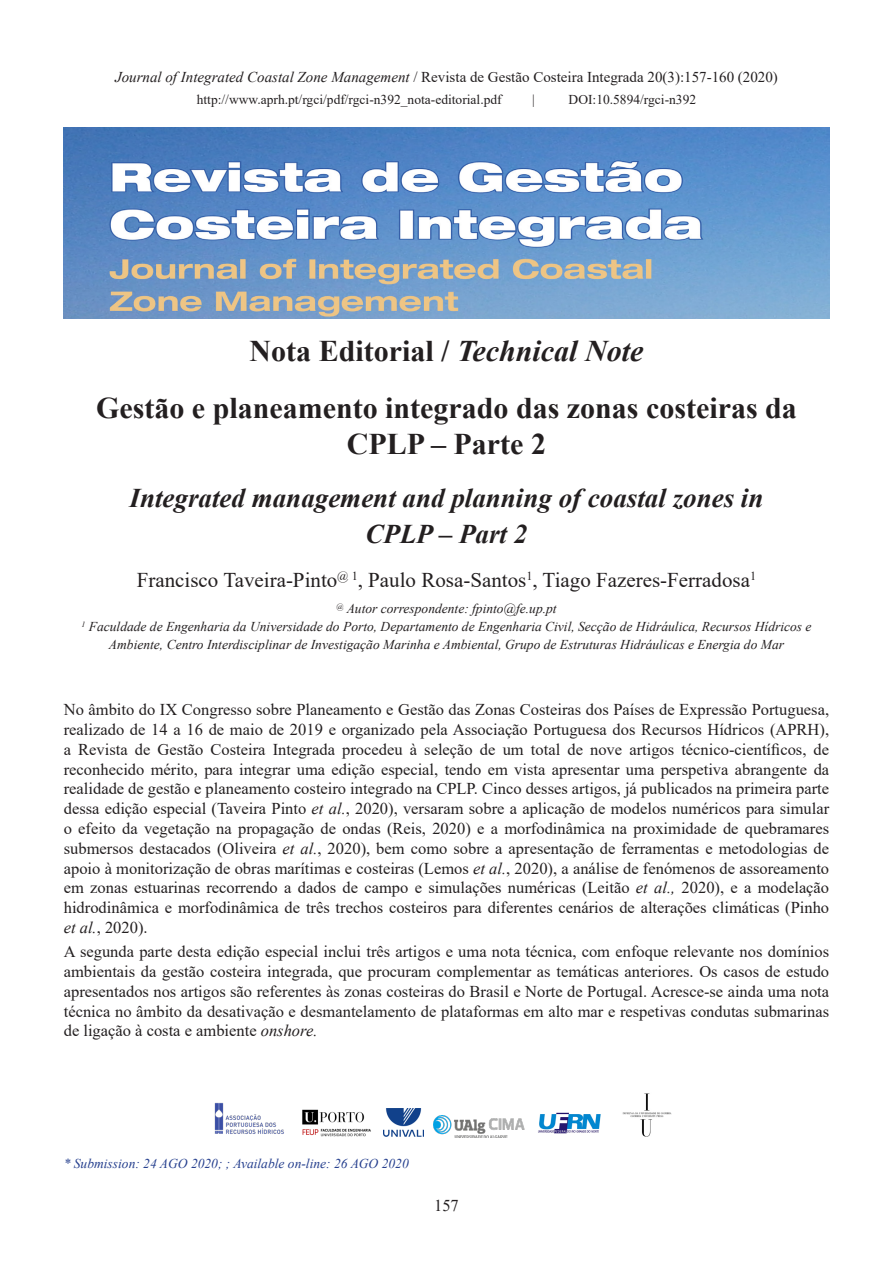
<style>
.page{position:relative;width:893px;height:1263px;background:#fff}
.page>*{position:absolute;margin:0;border:0;box-sizing:border-box;transform-origin:0 0}
.Titulo_1{font:700 30px/36px "Times New Roman";color:#231f20;text-align:center}
.Titulo_2{font:italic 700 27px/36px "Times New Roman";color:#231f20;text-align:center}
.Autor{font:21px "Times New Roman";color:#231f20}
.Corpo{font:16.5px/19.8px "Times New Roman";color:#231f20;text-align:justify}
.t1{font:15px "Times New Roman";color:#231f20}
.Autor_descricao{font:italic 13.5px "Times New Roman";color:#231f20}
.t2{font:13.5px "Times New Roman";color:#231f20}
.Submission{font:italic 13.5px "Times New Roman";color:#253f8e}
.s1{font-style:italic}
</style>
<div class="page">
<img style="left:64px;top:128px;width:765px;height:191px">
<img style="left:214px;top:1102px;width:70px;height:32px">
<img style="left:383px;top:1108px;width:41px;height:29px">
<img style="left:434px;top:1115px;width:91px;height:22px">
<img style="left:538px;top:1112px;width:63px;height:22px">
<img style="left:622px;top:1093px;width:50px;height:44px">
<img style="left:302px;top:1109px;width:69px;height:28px">
<p class="t1" style="left:115px;top:66px;width:664px"><span class="s1">Journal of Integrated Coastal Zone Management</span> / Revista de Gestão Costeira Integrada 20(3):157-160 (2020)</p>
<p class="t2" style="left:197px;top:90px;width:306px">http://www.aprh.pt/rgci/pdf/rgci-n392_nota-editorial.pdf</p>
<p class="t2" style="left:532px;top:90px;width:4px">|</p>
<p class="t2" style="left:569px;top:90px;width:129px">DOI:10.5894/rgci-n392</p>
<p class="Titulo_1" style="left:250px;top:332px;width:395px">Nota Editorial / <span class="s1">Technical Note</span></p>
<p class="Titulo_1" style="left:96px;top:389px;width:702px">Gestão e planeamento integrado das zonas costeiras da<br>CPLP – Parte 2</p>
<p class="Titulo_2" style="left:130px;top:479px;width:635px">Integrated management and planning of coastal zones in<br>CPLP – Part 2</p>
<p class="Autor" style="left:137px;top:565px;width:621px">Francisco Taveira-Pinto<sup>@</sup> <sup>1</sup>, Paulo Rosa-Santos<sup>1</sup>, Tiago Fazeres-Ferradosa<sup>1</sup></p>
<p class="Autor_descricao" style="left:336px;top:599px;width:222px"><sup>@</sup> Autor correspondente: fpinto@fe.up.pt</p>
<p class="Autor_descricao" style="left:82px;top:617px;width:731px"><sup>1</sup> Faculdade de Engenharia da Universidade do Porto, Departamento de Engenharia Civil, Secção de Hidráulica, Recursos Hídricos e</p>
<p class="Autor_descricao" style="left:109px;top:635px;width:677px">Ambiente, Centro Interdisciplinar de Investigação Marinha e Ambiental, Grupo de Estruturas Hidráulicas e Energia do Mar</p>
<p class="Corpo" style="left:64px;top:699px;width:767px">No âmbito do IX Congresso sobre Planeamento e Gestão das Zonas Costeiras dos Países de Expressão Portuguesa, realizado de 14 a 16 de maio de 2019 e organizado pela Associação Portuguesa dos Recursos Hídricos (APRH), a Revista de Gestão Costeira Integrada procedeu à seleção de um total de nove artigos técnico-científicos, de reconhecido mérito, para integrar uma edição especial, tendo em vista apresentar uma perspetiva abrangente da realidade de gestão e planeamento costeiro integrado na CPLP. Cinco desses artigos, já publicados na primeira parte dessa edição especial (Taveira Pinto <span class="s1">et al.</span>, 2020), versaram sobre a aplicação de modelos numéricos para simular o efeito da vegetação na propagação de ondas (Reis, 2020) e a morfodinâmica na proximidade de quebramares submersos destacados (Oliveira <span class="s1">et al.</span>, 2020), bem como sobre a apresentação de ferramentas e metodologias de apoio à monitorização de obras marítimas e costeiras (Lemos <span class="s1">et al.</span>, 2020), a análise de fenómenos de assoreamento em zonas estuarinas recorrendo a dados de campo e simulações numéricas (Leitão <span class="s1">et al.,</span> 2020), e a modelação hidrodinâmica e morfodinâmica de três trechos costeiros para diferentes cenários de alterações climáticas (Pinho <span class="s1">et al.</span>, 2020).</p>
<p class="Corpo" style="left:64px;top:941px;width:767px">A segunda parte desta edição especial inclui três artigos e uma nota técnica, com enfoque relevante nos domínios ambientais da gestão costeira integrada, que procuram complementar as temáticas anteriores. Os casos de estudo apresentados nos artigos são referentes às zonas costeiras do Brasil e Norte de Portugal. Acresce-se ainda uma nota técnica no âmbito da desativação e desmantelamento de plataformas em alto mar e respetivas condutas submarinas de ligação à costa e ambiente <span class="s1">onshore.</span></p>
<p class="Submission" style="left:64px;top:1154px;width:346px">* Submission: 24 AGO 2020; ; Available on-line: 26 AGO 2020</p>
<p class="Corpo" style="left:434px;top:1195px;width:26px">157</p>
</div>
